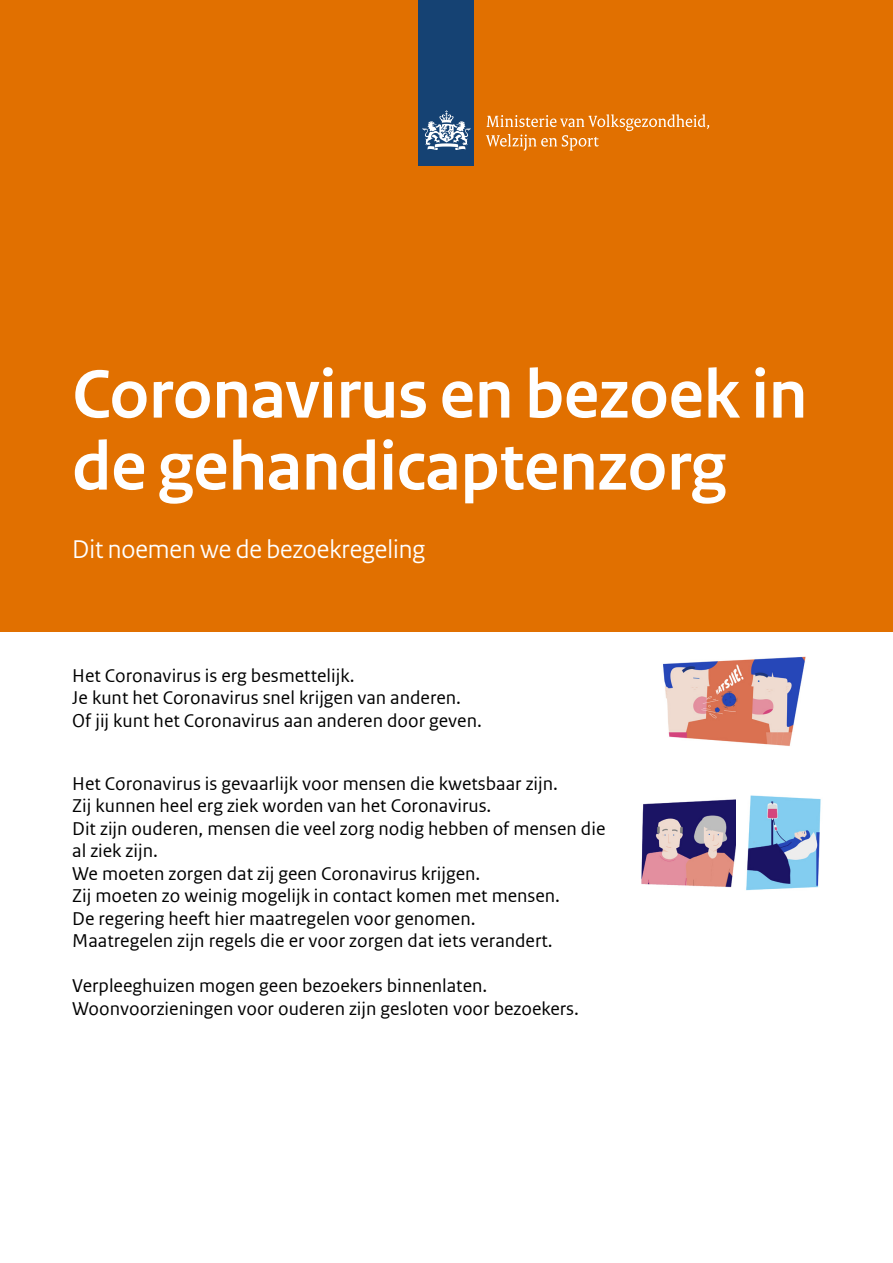
<style>
.page{position:relative;width:893px;height:1263px;background:#fff}
.page>*{position:absolute;margin:0;border:0;box-sizing:border-box;transform-origin:0 0}
.vws_02_-_Titel_Sans{font:700 72px/72px "Rijksoverheid Sans Heading";color:#fff}
.vws_07_-_Tussenkop_e{font:27px "Rijksoverheid Sans Heading";color:#fff}
.vws_11_-_Plat{font:19.5px/22.5px "Rijksoverheid Sans Web Text";color:#000}
</style>
<div class="page">
<div style="left:0;top:0;width:893px;height:631px;background:#e17000"></div>
<div style="left:419px;top:0;width:55px;height:166px;background:#154273"></div>
<svg style="left:423px;top:110px;width:47px;height:40px"></svg>
<svg style="left:486px;top:114px;width:223px;height:37px"></svg>
<img style="left:663px;top:656px;width:143px;height:90px">
<img style="left:641px;top:799px;width:95px;height:89px">
<img style="left:746px;top:795px;width:75px;height:96px">
<p class="vws_02_-_Titel_Sans" style="left:72px;top:360px;width:736px">Coronavirus en bezoek in de gehandicaptenzorg</p>
<h1 class="vws_07_-_Tussenkop_e" style="left:72px;top:534px;width:354px">Dit noemen we de bezoekregeling</h1>
<p class="vws_11_-_Plat" style="left:72px;top:664px;width:284px">Het Coronavirus is erg besmettelijk.</p>
<p class="vws_11_-_Plat" style="left:72px;top:687px;width:390px">Je kunt het Coronavirus snel krijgen van anderen.</p>
<p class="vws_11_-_Plat" style="left:72px;top:709px;width:411px">Of jij kunt het Coronavirus aan anderen door geven.</p>
<p class="vws_11_-_Plat" style="left:72px;top:772px;width:487px">Het Coronavirus is gevaarlijk voor mensen die kwetsbaar zijn.</p>
<p class="vws_11_-_Plat" style="left:72px;top:795px;width:421px">Zij kunnen heel erg ziek worden van het Coronavirus.</p>
<p class="vws_11_-_Plat" style="left:72px;top:817px;width:535px">Dit zijn ouderen, mensen die veel zorg nodig hebben of mensen die al ziek zijn.</p>
<p class="vws_11_-_Plat" style="left:72px;top:862px;width:410px">We moeten zorgen dat zij geen Coronavirus krijgen.</p>
<p class="vws_11_-_Plat" style="left:72px;top:885px;width:489px">Zij moeten zo weinig mogelijk in contact komen met mensen.</p>
<p class="vws_11_-_Plat" style="left:72px;top:907px;width:405px">De regering heeft hier maatregelen voor genomen.</p>
<p class="vws_11_-_Plat" style="left:72px;top:930px;width:482px">Maatregelen zijn regels die er voor zorgen dat iets verandert.</p>
<p class="vws_11_-_Plat" style="left:72px;top:975px;width:417px">Verpleeghuizen mogen geen bezoekers binnenlaten.</p>
<p class="vws_11_-_Plat" style="left:72px;top:997px;width:508px">Woonvoorzieningen voor ouderen zijn gesloten voor bezoekers.</p>
</div>
